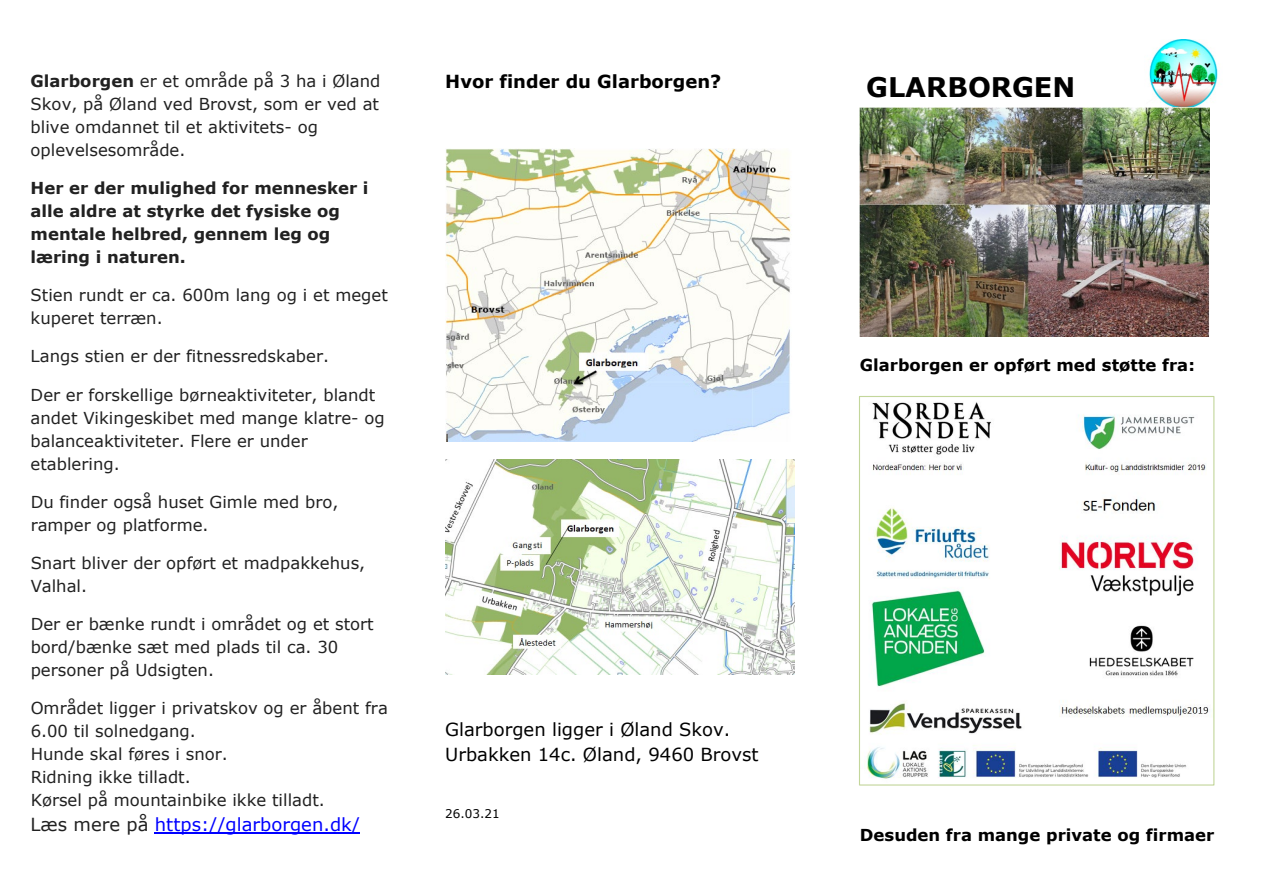
<style>
.page{position:relative;width:1263px;height:893px;background:#fff}
.page>*{position:absolute;margin:0;border:0;box-sizing:border-box;transform-origin:0 0}
.t1{font:700 27px "Verdana";color:#000}
.t2{font:18px/25.2px "Verdana";color:#000}
.t3{font:18px "Verdana";color:#00f}
.t4{font:700 18px "Verdana";color:#000}
.t5{font:16.5px/23.1px "Verdana";color:#212121}
.t6{font:700 16.5px/23.1px "Verdana";color:#212121}
.t7{font:700 16.5px "Verdana";color:#000}
.t8{font:12px "Verdana";color:#000}
.s1{font-weight:700}
.s2{color:#212121}
</style>
<div class="page">
<img style="left:1144px;top:40px;width:74px;height:68px">
<hr style="left:155px;top:833px;width:205px;height:1px;background:#00f">
<img style="left:445px;top:148px;width:346px;height:294px">
<img style="left:445px;top:460px;width:350px;height:215px">
<img style="left:860px;top:108px;width:349px;height:228px">
<img style="left:867px;top:402px;width:345px;height:377px">
<div style="left:859px;top:396px;width:355px;height:390px;border:1px solid #c3d69b"></div>
<p class="t5" style="left:31px;top:69px;width:351px"><span class="s1">Glarborgen</span> er et område på 3 ha i Øland<br>Skov, på Øland ved Brovst, som er ved at blive omdannet til et aktivitets- og oplevelsesområde.</p>
<p class="t6" style="left:31px;top:176px;width:339px">Her er der mulighed for mennesker i alle aldre at styrke det fysiske og mentale helbred, gennem leg og læring i naturen.</p>
<p class="t5" style="left:31px;top:284px;width:359px">Stien rundt er ca. 600m lang og i et meget kuperet terræn.</p>
<p class="t5" style="left:31px;top:345px;width:300px">Langs stien er der fitnessredskaber.</p>
<p class="t5" style="left:31px;top:383px;width:356px">Der er forskellige børneaktiviteter, blandt andet Vikingeskibet med mange klatre- og balanceaktiviteter. Flere er under etablering.</p>
<p class="t5" style="left:31px;top:490px;width:309px">Du finder også huset Gimle med bro, ramper og platforme.</p>
<p class="t5" style="left:31px;top:551px;width:336px">Snart bliver der opført et madpakkehus,<br>Valhal.</p>
<p class="t5" style="left:31px;top:612px;width:345px">Der er bænke rundt i området og et stort bord/bænke sæt med plads til ca. 30 personer på Udsigten.</p>
<p class="t5" style="left:31px;top:696px;width:359px">Området ligger i privatskov og er åbent fra<br>6.00 til solnedgang.<br>Hunde skal føres i snor.<br>Ridning ikke tilladt.<br>Kørsel på mountainbike ikke tilladt.</p>
<p class="t3" style="left:31px;top:812px;width:331px"><span class="s2">Læs mere på</span> https://glarborgen.dk/</p>
<p class="t4" style="left:445px;top:69px;width:278px">Hvor finder du Glarborgen?</p>
<p class="t2" style="left:445px;top:717px;width:315px">Glarborgen ligger i Øland Skov.<br>Urbakken 14c. Øland, 9460 Brovst</p>
<p class="t8" style="left:445px;top:806px;width:56px">26.03.21</p>
<p class="t1" style="left:866px;top:68px;width:210px">GLARBORGEN</p>
<p class="t7" style="left:860px;top:353px;width:337px">Glarborgen er opført med støtte fra:</p>
<p class="t7" style="left:860px;top:823px;width:356px">Desuden fra mange private og firmaer</p>
</div>
